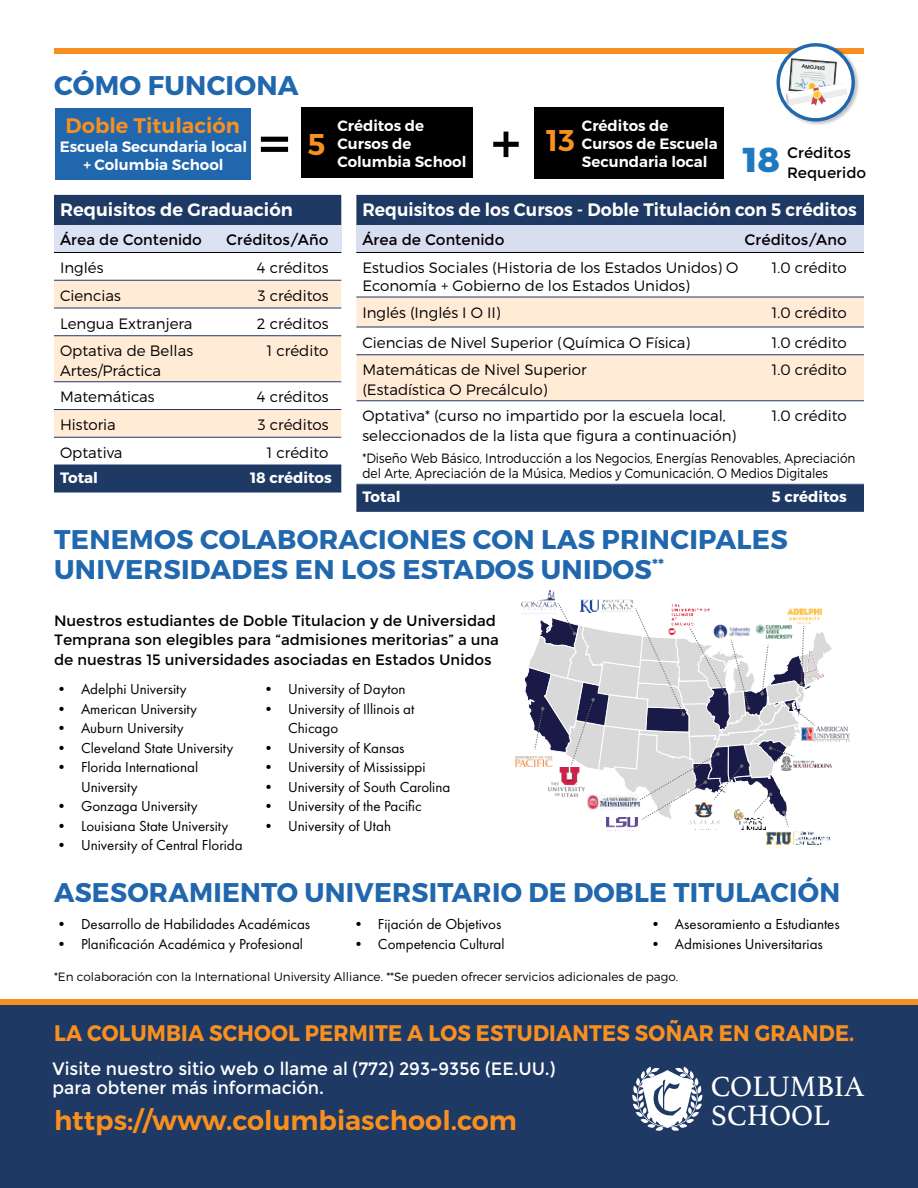
<style>
.page{position:relative;width:918px;height:1188px;background:#fff}
.page>*{position:absolute;margin:0;border:0;box-sizing:border-box;transform-origin:0 0}
.t1{font:54px "Montserrat";color:#000}
.t2{font:800 34.5px "Montserrat";color:#1f79bf}
.t3{font:600 30px "Montserrat";color:#f79020}
.t4{font:29.55px/29.5px "Athelas";color:#fff}
.t5{font:700 27px/30px "Montserrat";letter-spacing:.01em;color:#2067ae}
.t6{font:600 27px "Montserrat";color:#f79020}
.t7{font:700 22.5px "Montserrat";letter-spacing:.01em;color:#f79020;scale:.93 1}
.t8{font:600 21px "Montserrat";color:#f79020}
.t9{font:18px/19.5px "Montserrat";color:#fff}
.t10{font:600 18px "Montserrat";color:#fff;scale:.96 1}
.t11{font:600 18px "Montserrat";color:#fff}
.t12{font:15px/19.5px "Futura PT";color:#000}
.t13{font:300 15px/26.5px "Montserrat";color:#000}
.t14{font:15px/19.5px "Montserrat";color:#000}
.t15{font:600 15px/18px "Montserrat";color:#fff}
.t16{font:700 15px "Montserrat";color:#fff}
.t17{font:300 13.5px/15px "Montserrat";color:#000;scale:.9 1}
.t18{font:300 12px "Montserrat";color:#000}
.s1{font-weight:600}
</style>
<div class="page">
<svg style="left:54px;top:195px;width:287px;height:297px;fill:#1e3964"></svg>
<div style="left:54px;top:225px;width:287px;height:27px;background:#dae2f3"></div>
<svg style="left:54px;top:281px;width:287px;height:100px;fill:#ffebd6"></svg>
<svg style="left:54px;top:382px;width:287px;height:83px"></svg>
<hr style="left:54px;top:252px;width:287px;height:1px;background:#000">
<hr style="left:54px;top:280px;width:287px;height:1px;background:#1e3964">
<hr style="left:54px;top:308px;width:287px;height:1px;background:#1e3964">
<hr style="left:54px;top:335px;width:287px;height:1px;background:#1e3964">
<hr style="left:54px;top:381px;width:287px;height:1px;background:#1e3964">
<hr style="left:54px;top:409px;width:287px;height:1px;background:#1e3964">
<hr style="left:54px;top:437px;width:287px;height:1px;background:#1e3964">
<hr style="left:54px;top:465px;width:287px;height:1px;background:#1e3964">
<hr style="left:54px;top:492px;width:287px;height:1px;background:#1e3964">
<svg style="left:356px;top:195px;width:508px;height:316px;fill:#1e3964"></svg>
<div style="left:356px;top:225px;width:508px;height:27px;background:#d8ddef"></div>
<svg style="left:356px;top:298px;width:508px;height:102px;fill:#ffebd6"></svg>
<div style="left:356px;top:401px;width:508px;height:83px;background:#fff"></div>
<hr style="left:356px;top:252px;width:508px;height:1px;background:#000">
<hr style="left:356px;top:297px;width:508px;height:1px;background:#1e3964">
<hr style="left:356px;top:327px;width:508px;height:1px;background:#1e3964">
<hr style="left:356px;top:354px;width:508px;height:1px;background:#1e3964">
<hr style="left:356px;top:400px;width:508px;height:1px;background:#1e3964">
<hr style="left:356px;top:484px;width:508px;height:1px;background:#1e3964">
<hr style="left:356px;top:511px;width:508px;height:1px;background:#1e3964">
<div style="left:54px;top:48px;width:810px;height:6px;background:#f79020"></div>
<div style="left:776px;top:42px;width:84px;height:85px;background:#000;opacity:.25"></div>
<svg style="left:778px;top:45px;width:75px;height:75px"></svg>
<div style="left:777px;top:43px;width:78px;height:79px;border:3px solid #2067ae;border-radius:50%"></div>
<img style="left:515px;top:756px;width:9px;height:11px">
<img style="left:741px;top:827px;width:25px;height:3px">
<img style="left:833px;top:727px;width:17px;height:15px">
<img style="left:766px;top:831px;width:65px;height:13px">
<img style="left:607px;top:827px;width:29px;height:4px">
<img style="left:521px;top:601px;width:3px;height:7px">
<svg style="left:524px;top:590px;width:309px;height:237px"></svg>
<div style="left:0;top:999px;width:918px;height:189px;background:#1e3964"></div>
<div style="left:0;top:999px;width:918px;height:6px;background:#f79020"></div>
<div style="left:55px;top:108px;width:196px;height:71px;background:#2067ae"></div>
<div style="left:534px;top:108px;width:190px;height:71px;background:#000"></div>
<div style="left:301px;top:108px;width:172px;height:70px;background:#000"></div>
<svg style="left:632px;top:1067px;width:70px;height:64px"></svg>
<svg style="left:786px;top:58px;width:61px;height:48px"></svg>
<h3 class="t5" style="left:54px;top:71px;width:246px">CÓMO FUNCIONA</h3>
<h3 class="t8" style="left:66px;top:113px;width:176px">Doble Titulación</h3>
<p class="t15" style="left:582px;top:117px;width:137px">Créditos de<br>Cursos de Escuela</p>
<p class="t15" style="left:338px;top:117px;width:131px">Créditos de<br>Cursos de<br>Columbia School</p>
<p class="t15" style="left:60px;top:138px;width:189px">Escuela Secundaria local</p>
<h3 class="t3" style="left:308px;top:126px;width:19px">5</h3>
<h3 class="t3" style="left:546px;top:122px;width:30px">13</h3>
<p class="t15" style="left:83px;top:156px;width:142px">+ Columbia School</p>
<h1 class="t1" style="left:258px;top:115px;width:35px">=</h1>
<h1 class="t1" style="left:491px;top:115px;width:32px">+</h1>
<p class="t15" style="left:582px;top:153px;width:127px">Secundaria local</p>
<h2 class="t2" style="left:743px;top:138px;width:39px">18</h2>
<p class="t14" style="left:787px;top:143px;width:81px">Créditos<br>Requerido</p>
<p class="t11" style="left:60px;top:198px;width:234px">Requisitos de Graduación</p>
<p class="t14" style="left:60px;top:230px;width:144px">Área de Contenido</p>
<p class="t14" style="left:226px;top:230px;width:104px">Créditos/Año</p>
<p class="t13" style="left:60px;top:254px;width:45px">Inglés</p>
<p class="t13" style="left:257px;top:254px;width:73px">4 créditos</p>
<p class="t13" style="left:60px;top:282px;width:63px">Ciencias</p>
<p class="t13" style="left:258px;top:282px;width:72px">3 créditos</p>
<p class="t13" style="left:60px;top:310px;width:134px">Lengua Extranjera</p>
<p class="t13" style="left:257px;top:310px;width:73px">2 créditos</p>
<p class="t13" style="left:60px;top:337px;width:135px">Optativa de Bellas</p>
<p class="t13" style="left:267px;top:337px;width:63px">1 crédito</p>
<p class="t13" style="left:60px;top:357px;width:103px">Artes/Práctica<br>Matemáticas</p>
<p class="t13" style="left:257px;top:383px;width:73px">4 créditos</p>
<p class="t13" style="left:60px;top:411px;width:57px">Historia</p>
<p class="t13" style="left:258px;top:411px;width:72px">3 créditos</p>
<p class="t13" style="left:60px;top:439px;width:64px">Optativa</p>
<p class="t13" style="left:267px;top:439px;width:63px">1 crédito</p>
<p class="t16" style="left:60px;top:468px;width:40px">Total</p>
<p class="t16" style="left:250px;top:468px;width:83px">18 créditos</p>
<p class="t10" style="left:362px;top:198px;width:516px">Requisitos de los Cursos - Doble Titulación con 5 créditos</p>
<p class="t14" style="left:362px;top:230px;width:144px">Área de Contenido</p>
<p class="t14" style="left:745px;top:230px;width:104px">Créditos/Ano</p>
<p class="t13" style="left:362px;top:254px;width:378px">Estudios Sociales (Historia de los Estados Unidos) O</p>
<p class="t13" style="left:772px;top:254px;width:76px">1.0 crédito</p>
<p class="t13" style="left:362px;top:272px;width:329px">Economía + Gobierno de los Estados Unidos)<br>Inglés (Inglés I O II)</p>
<p class="t13" style="left:772px;top:299px;width:76px">1.0 crédito</p>
<p class="t13" style="left:362px;top:329px;width:329px">Ciencias de Nivel Superior (Química O Física)</p>
<p class="t13" style="left:772px;top:329px;width:76px">1.0 crédito</p>
<p class="t13" style="left:362px;top:356px;width:226px">Matemáticas de Nivel Superior</p>
<p class="t13" style="left:772px;top:356px;width:76px">1.0 crédito</p>
<p class="t13" style="left:362px;top:376px;width:365px">(Estadística O Precálculo)<br>Optativa* (curso no impartido por la escuela local,</p>
<p class="t13" style="left:772px;top:402px;width:76px">1.0 crédito</p>
<p class="t13" style="left:362px;top:422px;width:375px">seleccionados de la lista que figura a continuación)</p>
<p class="t17" style="left:362px;top:451px;width:550px">*Diseño Web Básico, Introducción a los Negocios, Energías Renovables, Apreciación del Arte, Apreciación de la Música, Medios y Comunicación, O Medios Digitales</p>
<p class="t16" style="left:362px;top:488px;width:40px">Total</p>
<p class="t16" style="left:772px;top:488px;width:76px">5 créditos</p>
<h3 class="t5" style="left:54px;top:525px;width:735px">TENEMOS COLABORACIONES CON LAS PRINCIPALES<br>UNIVERSIDADES EN LOS ESTADOS UNIDOS<sup>**</sup></h3>
<p class="t14" style="left:54px;top:611px;width:447px">Nuestros estudiantes de Doble Titulacion y de Universidad<br>Temprana son elegibles para “admisiones meritorias” a una de nuestras 15 universidades asociadas en Estados Unidos</p>
<p class="t12" style="left:54px;top:679px;width:134px"><span class="s1">•</span> Adelphi University</p>
<p class="t12" style="left:54px;top:699px;width:145px"><span class="s1">•</span> American University</p>
<p class="t12" style="left:54px;top:718px;width:131px"><span class="s1">•</span> Auburn University</p>
<p class="t12" style="left:54px;top:738px;width:181px"><span class="s1">•</span> Cleveland State University</p>
<p class="t12" style="left:81px;top:757px;width:119px;text-indent:-27px"><span class="s1">•</span> Florida International<br>University</p>
<p class="t12" style="left:54px;top:796px;width:145px"><span class="s1">•</span> Gonzaga University</p>
<p class="t12" style="left:54px;top:816px;width:176px"><span class="s1">•</span> Louisiana State University</p>
<p class="t12" style="left:54px;top:835px;width:190px"><span class="s1">•</span> University of Central Florida</p>
<p class="t12" style="left:261px;top:679px;width:146px"><span class="s1">•</span> University of Dayton</p>
<p class="t12" style="left:288px;top:699px;width:128px;text-indent:-27px"><span class="s1">•</span> University of Illinois at<br>Chicago</p>
<p class="t12" style="left:261px;top:738px;width:145px"><span class="s1">•</span> University of Kansas</p>
<p class="t12" style="left:261px;top:757px;width:166px"><span class="s1">•</span> University of Mississippi</p>
<p class="t12" style="left:261px;top:777px;width:191px"><span class="s1">•</span> University of South Carolina</p>
<p class="t12" style="left:261px;top:796px;width:162px"><span class="s1">•</span> University of the Pacific</p>
<p class="t12" style="left:261px;top:816px;width:131px"><span class="s1">•</span> University of Utah</p>
<h3 class="t5" style="left:54px;top:878px;width:788px">ASESORAMIENTO UNIVERSITARIO DE DOBLE TITULACIÓN</h3>
<p class="t12" style="left:648px;top:915px;width:193px"><span class="s1">•</span> Asesoramiento a Estudiantes</p>
<p class="t12" style="left:648px;top:934px;width:176px"><span class="s1">•</span> Admisiones Universitarias</p>
<p class="t18" style="left:54px;top:970px;width:626px">*En colaboración con la International University Alliance. **Se pueden ofrecer servicios adicionales de pago.</p>
<p class="t12" style="left:54px;top:915px;width:258px"><span class="s1">•</span> Desarrollo de Habilidades Académicas</p>
<p class="t12" style="left:54px;top:934px;width:251px"><span class="s1">•</span> Planificación Académica y Profesional</p>
<p class="t12" style="left:351px;top:915px;width:152px"><span class="s1">•</span> Fijación de Objetivos</p>
<p class="t12" style="left:351px;top:934px;width:155px"><span class="s1">•</span> Competencia Cultural</p>
<h3 class="t7" style="left:54px;top:1019px;width:862px">LA COLUMBIA SCHOOL PERMITE A LOS ESTUDIANTES SOÑAR EN GRANDE.</h3>
<p class="t9" style="left:52px;top:1059px;width:505px">Visite nuestro sitio web o llame al (772) 293-9356 (EE.UU.) para obtener más información.</p>
<h3 class="t6" style="left:54px;top:1104px;width:465px">https://www.columbiaschool.com</h3>
<h3 class="t4" style="left:711px;top:1071px;width:155px">COLUMBIA<br>SCHOOL</h3>
</div>
